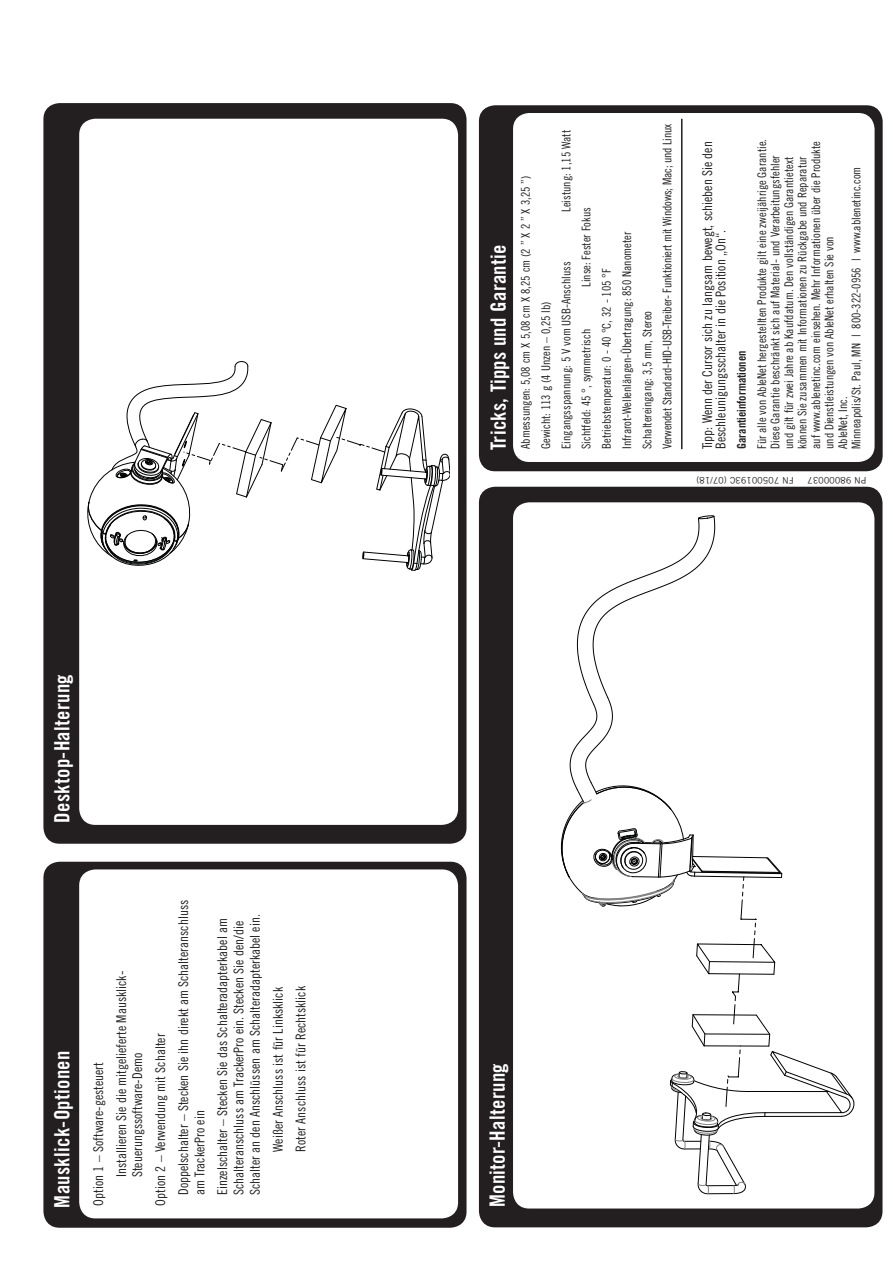
<style>
.page{position:relative;width:893px;height:1263px;background:#fff}
.page>*{position:absolute;margin:0;border:0;box-sizing:border-box;transform-origin:0 0}
.t1{font:21px "Trade Gothic LT Std Bd Cn 20";letter-spacing:.015em;color:#fff}
.t2{font:13.5px/23px "Trade Gothic LT Std Cn 18";color:#231f20}
.t3{font:12px/13.5px "Trade Gothic LT Std Cn 18";color:#231f20}
.t4{font:12px "Trade Gothic LT Std Bd Cn 20";color:#231f20}
.t5{font:9px "Trade Gothic LT Std";color:#231f20}
</style>
<div class="page">
<div style="left:43px;top:862px;width:423px;height:366px;background:#231f20;border-radius:16px"></div>
<div style="left:79px;top:869px;width:379px;height:349px;background:#fff;border-radius:16px"></div>
<div style="left:43px;top:103px;width:423px;height:741px;background:#231f20;border-radius:16px"></div>
<div style="left:79px;top:119px;width:379px;height:706px;background:#fff;border-radius:16px"></div>
<div style="left:479px;top:487px;width:403px;height:740px;background:#231f20;border-radius:16px"></div>
<div style="left:513px;top:502px;width:361px;height:707px;background:#fff;border-radius:16px"></div>
<div style="left:479px;top:105px;width:404px;height:366px;background:#231f20;border-radius:16px"></div>
<div style="left:513px;top:113px;width:361px;height:349px;background:#fff;border-radius:16px"></div>
<svg style="left:87px;top:361px;width:362px;height:210px"></svg>
<svg style="left:560px;top:515px;width:295px;height:680px"></svg>
<hr style="left:681px;top:119px;width:1px;height:330px;background:#231f20">
<h1 class="t1" style="left:54px;top:823px;width:150px;rotate:-90deg">Desktop-Halterung</h1>
<h1 class="t1" style="left:54px;top:1208px;width:158px;rotate:-90deg">Mausklick-Optionen</h1>
<p class="t2" style="left:88px;top:1177px;width:208px;text-indent:-28px;rotate:-90deg">Option 1 – Software-gesteuert<br>Installieren Sie die mitgelieferte Mausklick-</p>
<p class="t2" style="left:127px;top:1177px;width:126px;rotate:-90deg">Steuerungssoftware-Demo</p>
<p class="t2" style="left:150px;top:1206px;width:173px;rotate:-90deg">Option 2 – Verwendung mit Schalter</p>
<p class="t2" style="left:173px;top:1195px;width:297px;rotate:-90deg">Doppelschalter – Stecken Sie ihn direkt am Schalteranschluss</p>
<p class="t2" style="left:189px;top:1195px;width:278px;rotate:-90deg">am TrackerPro ein<br>Einzelschalter – Stecken Sie das Schalteradapterkabel am</p>
<p class="t2" style="left:232px;top:1195px;width:282px;line-height:16.2px;rotate:-90deg">Schalteranschluss am TrackerPro ein. Stecken Sie den/die<br>Schalter an den Anschlüssen am Schalteradapterkabel ein.</p>
<p class="t2" style="left:268px;top:1152px;width:167px;rotate:-90deg">Weißer Anschluss ist für Linksklick<br>Roter Anschluss ist für Rechtsklick</p>
<h1 class="t1" style="left:491px;top:450px;width:207px;rotate:-90deg">Tricks, Tipps und Garantie</h1>
<p class="t3" style="left:560px;top:212px;width:84px;rotate:-90deg">Leistung: 1,15 Watt</p>
<p class="t3" style="left:516px;top:449px;width:275px;line-height:20.2px;rotate:-90deg">Abmessungen: 5,08 cm X 5,08 cm X 8,25 cm (2 ” X 2 ” X 3,25 ”)<br>Gewicht: 113 g (4 Unzen – 0,25 lb)<br>Eingangsspannung: 5 V vom USB-Anschluss</p>
<p class="t3" style="left:577px;top:449px;width:327px;line-height:20.2px;text-indent:162px;rotate:-90deg">Linse: Fester Fokus Betriebstemperatur: 0 - 40 °C, 32 - 105 °F Infrarot-Wellenlängen-Übertragung: 850 Nanometer<br>Schaltereingang: 3,5 mm, Stereo<br>Verwendet Standard-HID-USB-Treiber- Funktioniert mit Windows; Mac; und Linux</p>
<p class="t3" style="left:581px;top:449px;width:122px;rotate:-90deg">Sichtfeld: 45 °, symmetrisch</p>
<p class="t3" style="left:756px;top:449px;width:312px;rotate:-90deg">Für alle von AbleNet hergestellten Produkte gilt eine zweijährige Garantie.<br>Diese Garantie beschränkt sich auf Material- und Verarbeitungsfehler und gilt für zwei Jahre ab Kaufdatum. Den vollständigen Garantietext können Sie zusammen mit Informationen zu Rückgabe und Reparatur<br>auf www.ablenetinc.com einsehen. Mehr Informationen über die Produkte und Dienstleistungen von AbleNet erhalten Sie von<br>AbleNet, Inc.<br>Minneapolis/St. Paul, MN | 800-322-0956 | www.ablenetinc.com</p>
<p class="t5" style="left:866px;top:484px;width:61px;rotate:-180deg">PN 98000037</p>
<p class="t2" style="left:702px;top:449px;width:309px;line-height:13.5px;rotate:-90deg">Tipp: Wenn der Cursor sich zu langsam bewegt, schieben Sie den<br>Beschleunigungsschalter in die Position „On“.</p>
<p class="t4" style="left:737px;top:449px;width:100px;rotate:-90deg">Garantieinformationen</p>
<p class="t5" style="left:794px;top:484px;width:99px;rotate:-180deg">FN 70500193C (07/18)</p>
<h1 class="t1" style="left:490px;top:1207px;width:145px;rotate:-90deg">Monitor-Halterung</h1>
</div>
